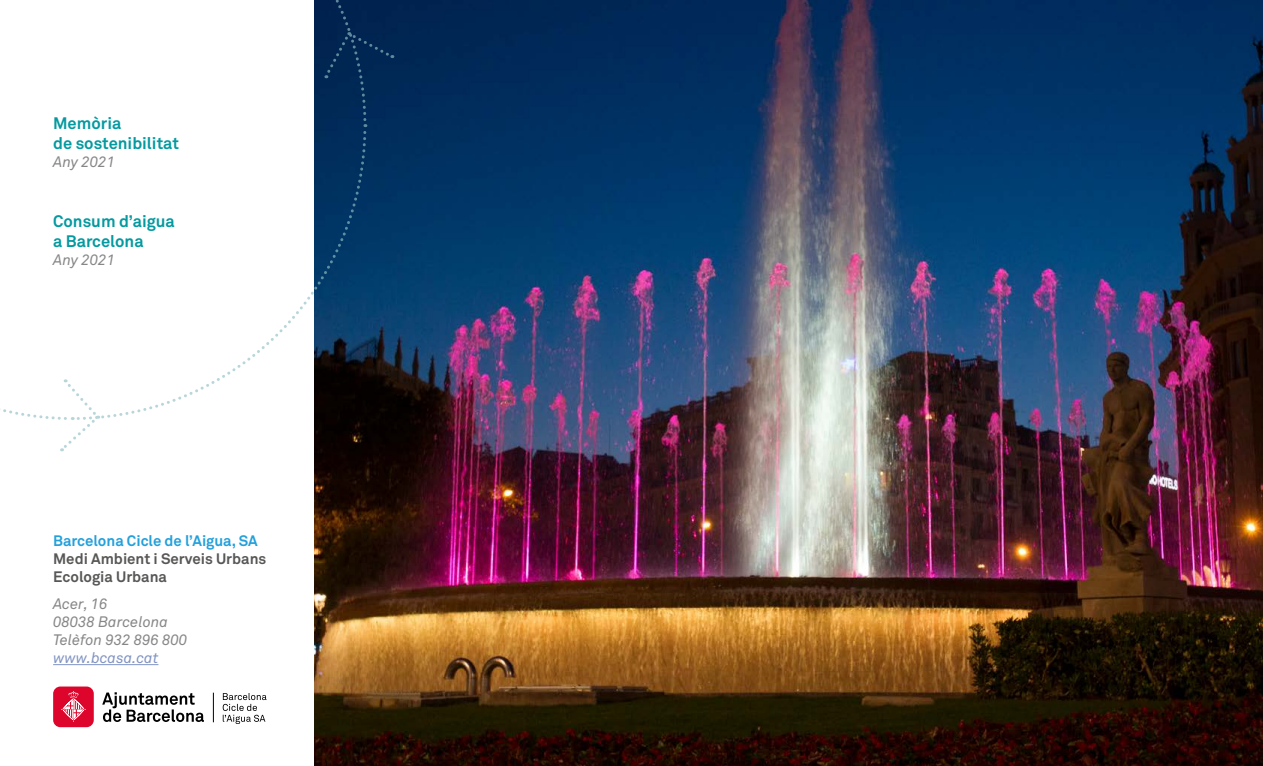
<style>
.page{position:relative;width:1263px;height:766px;background:#fff}
.page>*{position:absolute;margin:0;border:0;box-sizing:border-box;transform-origin:0 0}
.t1{font:700 16.5px "Akkurat Pro";color:#049aa0}
.t2{font:italic 15px "Akkurat Pro";color:#878787}
.t3{font:700 15px/18px "Akkurat Pro";color:#575756}
.t4{font:700 15px "Akkurat Pro";color:#24a0db}
.t5{font:italic 15px "Akkurat Pro";color:#8194c3}
</style>
<div class="page">
<img style="left:315px;top:0;width:948px;height:765px">
<svg style="left:0;top:0;width:393px;height:452px"></svg>
<hr style="left:53px;top:664px;width:105px;height:1px;background:#8194c3">
<svg style="left:102px;top:692px;width:102px;height:29px"></svg>
<div style="left:53px;top:686px;width:41px;height:41px;background:#dd052b;border-radius:7px"></div>
<svg style="left:61px;top:691px;width:25px;height:30px"></svg>
<svg style="left:223px;top:693px;width:43px;height:30px"></svg>
<hr style="left:213px;top:692px;width:1px;height:30px;background:#020203">
<p class="t1" style="left:53px;top:113px;width:70px">Memòria</p>
<p class="t1" style="left:53px;top:133px;width:127px">de sostenibilitat</p>
<p class="t2" style="left:53px;top:153px;width:63px">Any 2021</p>
<p class="t1" style="left:53px;top:211px;width:123px">Consum d’aigua</p>
<p class="t1" style="left:53px;top:230px;width:92px">a Barcelona</p>
<p class="t2" style="left:53px;top:250px;width:63px">Any 2021</p>
<p class="t4" style="left:53px;top:531px;width:206px">Barcelona Cicle de l’Aigua, SA</p>
<p class="t3" style="left:53px;top:549px;width:215px">Medi Ambient i Serveis Urbans<br>Ecologia Urbana</p>
<p class="t2" style="left:53px;top:594px;width:56px">Acer, 16</p>
<p class="t2" style="left:53px;top:612px;width:116px">08038 Barcelona</p>
<p class="t2" style="left:53px;top:630px;width:136px">Telèfon 932 896 800</p>
<p class="t5" style="left:53px;top:648px;width:107px">www.bcasa.cat</p>
</div>
